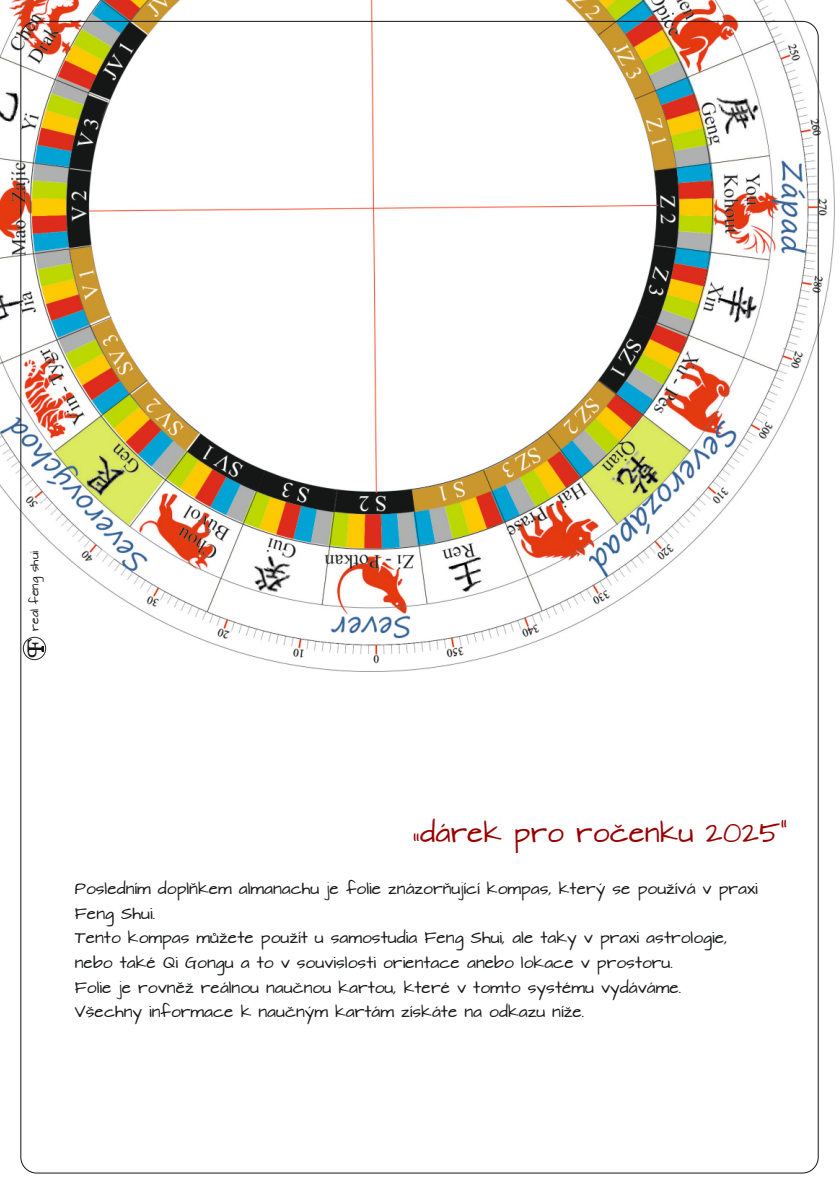
<style>
.page{position:relative;width:840px;height:1191px;background:#fff}
.page>*{position:absolute;margin:0;border:0;box-sizing:border-box;transform-origin:0 0}
.t1{font:24px "Architects Daughter";color:#900}
.t2{font:14px/24.6px "Architects Daughter";color:#151616}
.t3{font:10px "Architects Daughter";color:#151616}
.s1{font-family:"Bookman Old Style";font-size:22px}
</style>
<div class="page">
<img style="left:0;top:0;width:834px;height:671px">
<div style="left:23px;top:636px;width:23px;height:24px;border:1px solid #282827;border-radius:50%"></div>
<svg style="left:28px;top:646px;width:15px;height:12px"></svg>
<p class="t3" style="left:29px;top:653px;width:103px;rotate:-90deg"><span class="s1">F</span> real feng shui</p>
<h1 class="t1" style="left:411px;top:818px;width:377px">„dárek pro ročenku 2025”</h1>
<p class="t2" style="left:75px;top:878px;width:684px">Posledním doplňkem almanachu je folie znázorňující kompas, který se používá v praxi Feng Shui.<br>Tento kompas můžete použít u samostudia Feng Shui, ale taky v praxi astrologie, nebo také Qi Gongu a to v souvislosti orientace anebo lokace v prostoru.<br>Folie je rovněž reálnou naučnou kartou, které v tomto systému vydáváme.<br>Všechny informace k naučným kartám získáte na odkazu níže.</p>
</div>
